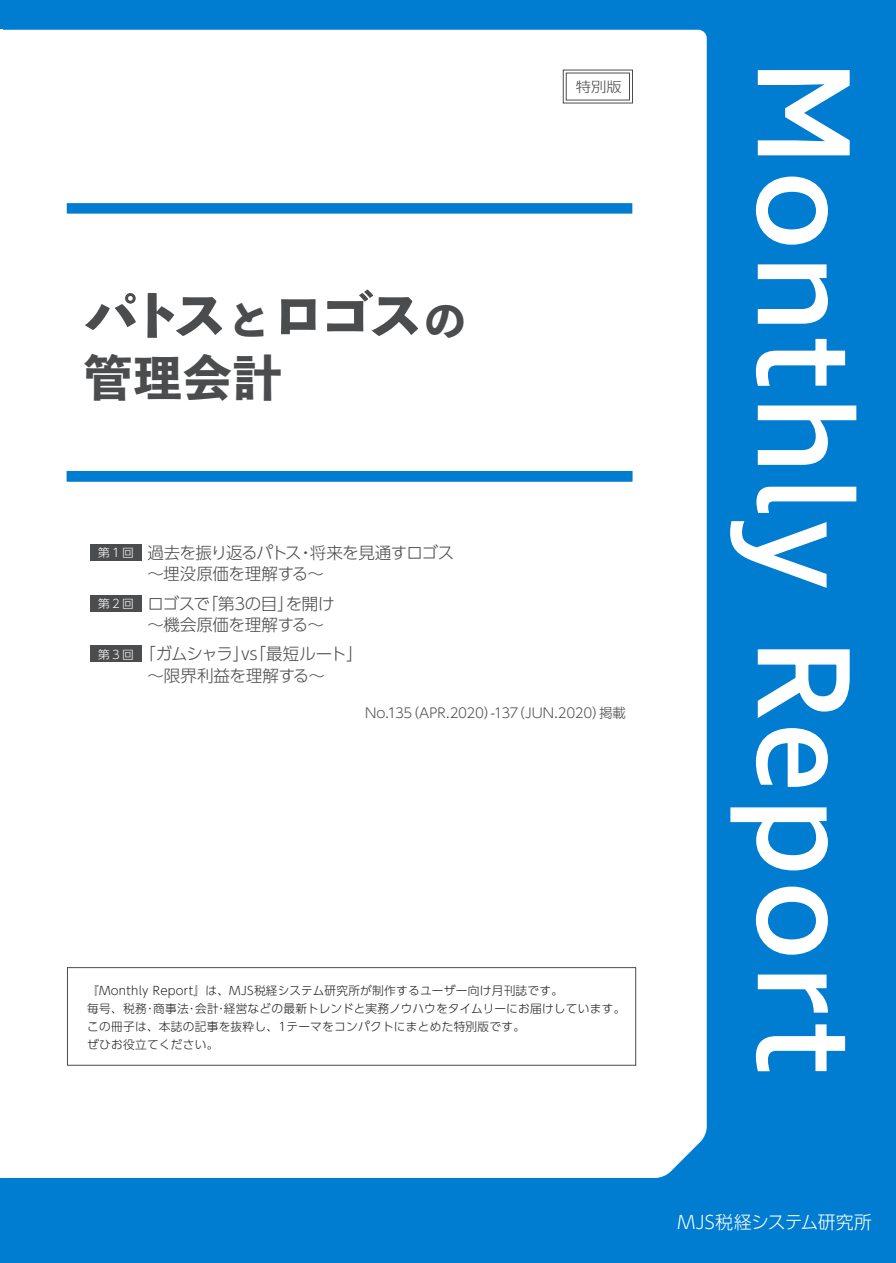
<style>
.page{position:relative;width:896px;height:1263px;background:#007dd0}
.page>*{position:absolute;margin:0;border:0;box-sizing:border-box;transform-origin:0 0}
.t1{font:133.5px "Ingra";letter-spacing:.04em;color:#fff}
.t2{font:54.45px "Toppan Bunkyu Midashi Go Std N EB";letter-spacing:-.14em;color:#4b4c4d}
.t3{font:48.45px "Toppan Bunkyu Midashi Go Std N EB";color:#4b4c4d}
.t4{font:300 18px "UD Shin Go Pr 6 N";letter-spacing:-.015em;color:#fff}
.t5{font:300 16.5px/21.3px "UD Shin Go Pr 6 N";letter-spacing:-.02em;color:#4b4c4d}
.t6{font:300 13.8px "UD Shin Go Pr 6 N";color:#4b4c4d;scale:1.11 1}
.t7{font:300 13.5px "UD Shin Go Pr 6 N";letter-spacing:-.03em;color:#4b4c4d}
.t8{font:300 11.7px/18px "UD Shin Go Pr 6 N";letter-spacing:.02em;color:#231f20}
.s1{font-size:42.45px}
.s2{font-size:11.7px;color:#fff}
</style>
<div class="page">
<div style="left:3px;top:30px;width:704px;height:1148px;background:#fff"></div>
<hr style="left:0;top:30px;width:3px;height:1148px;background:#fff">
<div style="left:67px;top:203px;width:565px;height:11px;background:#007dd0"></div>
<svg style="left:757px;top:70px;width:93px;height:86px"></svg>
<svg style="left:755px;top:176px;width:73px;height:69px"></svg>
<svg style="left:757px;top:264px;width:71px;height:60px"></svg>
<svg style="left:755px;top:338px;width:91px;height:48px"></svg>
<svg style="left:757px;top:405px;width:100px;height:60px"></svg>
<svg style="left:756px;top:486px;width:101px;height:27px"></svg>
<svg style="left:730px;top:521px;width:97px;height:67px"></svg>
<svg style="left:757px;top:649px;width:93px;height:69px"></svg>
<svg style="left:755px;top:728px;width:73px;height:59px"></svg>
<svg style="left:730px;top:807px;width:98px;height:64px"></svg>
<svg style="left:755px;top:886px;width:73px;height:69px"></svg>
<svg style="left:757px;top:974px;width:71px;height:39px"></svg>
<svg style="left:755px;top:1024px;width:91px;height:48px"></svg>
<div style="left:67px;top:967px;width:569px;height:98px;border:1px solid #4b4c4d"></div>
<div style="left:640px;top:1078px;width:26px;height:57px;background:#fff"></div>
<div style="left:67px;top:471px;width:565px;height:10px;background:#007dd0"></div>
<div style="left:90px;top:544px;width:51px;height:17px;background:#4b4c4d"></div>
<div style="left:90px;top:595px;width:51px;height:16px;background:#4b4c4d"></div>
<div style="left:90px;top:646px;width:51px;height:16px;background:#4b4c4d"></div>
<div style="left:563px;top:70px;width:70px;height:33px;border:1px solid #4b4c4d"></div>
<div style="left:566px;top:73px;width:64px;height:27px;border:1px solid #4b4c4d"></div>
<h2 class="t2" style="left:84px;top:273px;width:384px">パトス<span class="s1">と</span>ロゴス<span class="s1">の</span></h2>
<h3 class="t3" style="left:84px;top:340px;width:199px">管理会計</h3>
<h3 class="t5" style="left:147px;top:542px;width:308px;text-indent:-49px"><span class="s2">第 1 回</span> 過去を振り返るパトス・将来を見通すロゴス～埋没原価を理解する～</h3>
<h3 class="t5" style="left:147px;top:592px;width:189px;text-indent:-49px"><span class="s2">第 2 回</span> ロゴスで「第3の目」を開け～機会原価を理解する～</h3>
<h3 class="t5" style="left:147px;top:643px;width:217px;text-indent:-49px"><span class="s2">第 3 回</span>「ガムシャラ」vs「最短ルート」～限界利益を理解する～</h3>
<p class="t6" style="left:576px;top:75px;width:43px">特別版</p>
<p class="t7" style="left:365px;top:702px;width:263px">No.135（APR.2020）-137（JUN.2020）掲載</p>
<p class="t8" style="left:87px;top:981px;width:540px">『Monthly Report』は、MJS税経システム研究所が制作するユーザー向け月刊誌です。<br>毎号、税務･商事法･会計･経営などの最新トレンドと実務ノウハウをタイムリーにお届けしています。この冊子は、本誌の記事を抜粋し、1テーマをコンパクトにまとめた特別版です。<br>ぜひお役立てください。</p>
<h1 class="t1" style="left:886px;top:60px;width:1017px;rotate:90deg">Monthly Report</h1>
<h3 class="t4" style="left:677px;top:1207px;width:196px">MJS税経システム研究所</h3>
</div>
